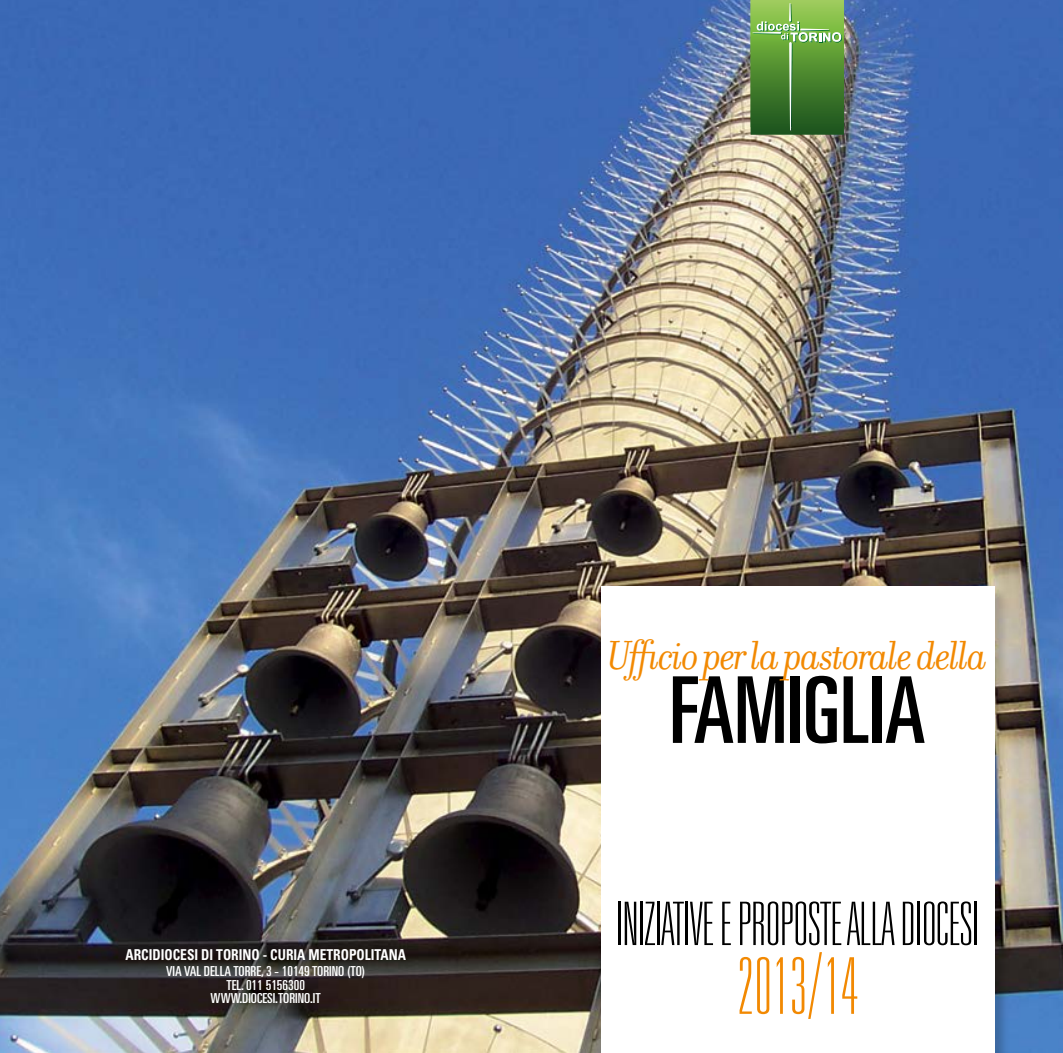
<style>
.page{position:relative;width:1063px;height:1053px;background:#fff}
.page>*{position:absolute;margin:0;border:0;box-sizing:border-box;transform-origin:0 0}
.t1{font:ultra-condensed 92.12px "Univers LT Std";color:#000}
.t2{font:100 ultra-condensed 78.38px "Univers LT Std";color:#f28902}
.t3{font:100 ultra-condensed 60px "Univers LT Std";color:#000}
.t4{font:italic 43.75px "Filosofia";letter-spacing:-.04em;color:#f28902}
.t5{font:700 condensed 15px "Univers LT Std";color:#fff;scale:.9 1}
.t6{font:ultra-condensed 13.75px/13.8px "Univers LT Std";color:#fff;text-align:center;scale:1.1 1}
</style>
<div class="page">
<img style="left:0;top:0;width:1063px;height:1052px">
<div style="left:600px;top:585px;width:409px;height:467px;background:#000;opacity:.2"></div>
<div style="left:601px;top:586px;width:393px;height:466px;background:#fff"></div>
<svg style="left:751px;top:0;width:93px;height:135px;background:#5e9541"></svg>
<p class="t5" style="left:126px;top:945px;width:313px">ARCIDIOCESI DI TORINO - CURIA METROPOLITANA</p>
<p class="t6" style="left:166px;top:963px;width:182px">VIA VAL DELLA TORRE, 3 - 10149 TORINO (TO)<br>TEL. 011 5156300<br>WWW.DIOCESI.TORINO.IT</p>
<h3 class="t4" style="left:607px;top:631px;width:382px">Ufficio per la pastorale della</h3>
<h1 class="t1" style="left:669px;top:657px;width:199px">FAMIGLIA</h1>
<h3 class="t3" style="left:616px;top:893px;width:360px">INIZIATIVE E PROPOSTE ALLA DIOCESI</h3>
<h2 class="t2" style="left:737px;top:946px;width:123px">2013/14</h2>
</div>
